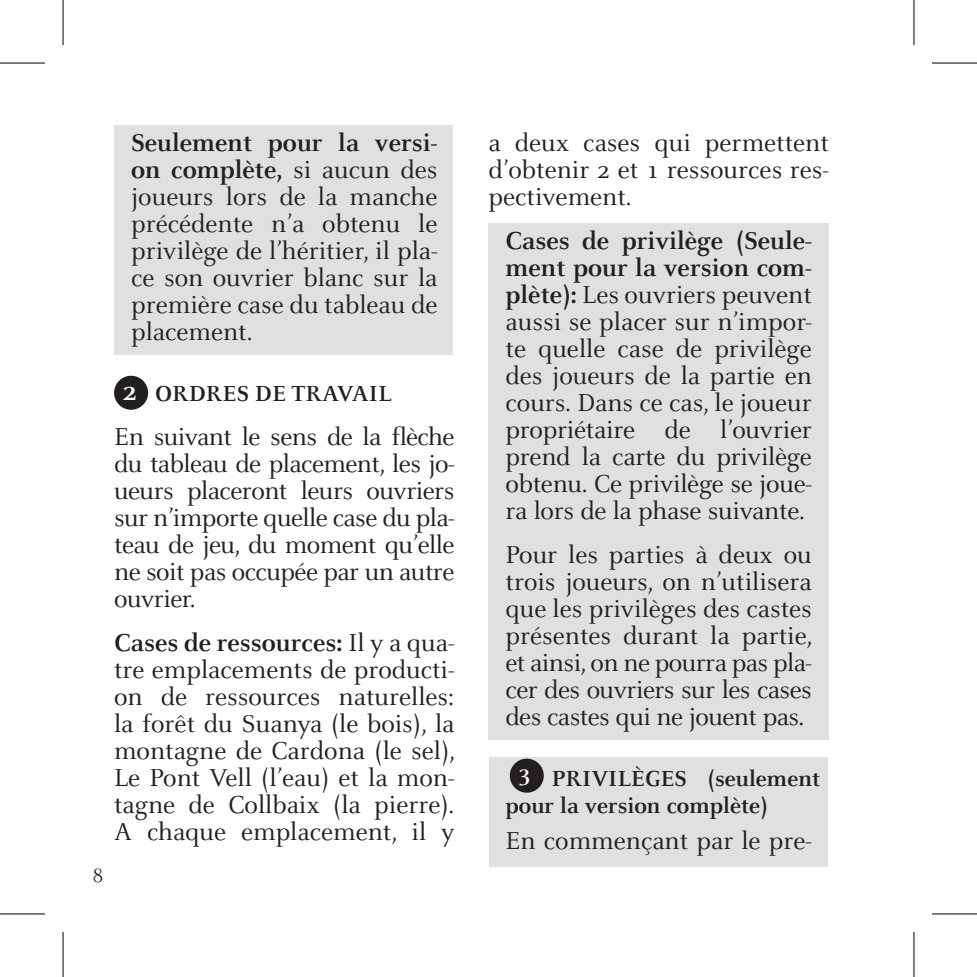
<style>
.page{position:relative;width:977px;height:977px;background:#fff}
.page>*{position:absolute;margin:0;border:0;box-sizing:border-box;transform-origin:0 0}
.t1{font:27px/27px "Celeste";color:#231f20;text-align:justify}
.t2{font:700 24px/27px "Celeste";color:#231f20}
.t3{font:21px "Celeste";color:#231f20}
.s1{font-weight:700}
.s2{font-size:30px;color:#fff}
</style>
<div class="page">
<div style="left:489px;top:757px;width:339px;height:110px;background:#e0e0e0"></div>
<div style="left:114px;top:125px;width:339px;height:230px;background:#e0e0e0"></div>
<div style="left:488px;top:223px;width:340px;height:516px;background:#e0e0e0"></div>
<div style="left:509px;top:758px;width:34px;height:34px;background:#231f20;border-radius:50%"></div>
<div style="left:114px;top:376px;width:34px;height:34px;background:#231f20;border-radius:50%"></div>
<hr style="left:0;top:62px;width:45px;height:2px;background:#000">
<hr style="left:931px;top:62px;width:45px;height:2px;background:#000">
<hr style="left:0;top:913px;width:45px;height:1px;background:#000">
<hr style="left:931px;top:913px;width:45px;height:1px;background:#000">
<hr style="left:62px;top:0;width:2px;height:45px;background:#000">
<hr style="left:62px;top:931px;width:2px;height:45px;background:#000">
<hr style="left:913px;top:0;width:1px;height:45px;background:#000">
<hr style="left:913px;top:931px;width:1px;height:45px;background:#000">
<p class="t3" style="left:93px;top:865px;width:12px">8</p>
<p class="t1" style="left:131px;top:130px;width:308px"><span class="s1">Seulement pour la versi&shy;on complète,</span> si aucun des joueurs lors de la manche précédente n’a obtenu le privilège de l’héritier, il pla&shy;ce son ouvrier blanc sur la première case du tableau de placement.</p>
<p class="t2" style="left:122px;top:380px;width:271px"><span class="s2">2</span> ORDRES DE TRAVAIL</p>
<p class="t1" style="left:114px;top:424px;width:342px">En suivant le sens de la flèche du tableau de placement, les jo&shy;ueurs placeront leurs ouvriers sur n’importe quelle case du pla&shy;teau de jeu, du moment qu’elle ne soit pas occupée par un autre ouvrier.</p>
<p class="t1" style="left:114px;top:630px;width:342px"><span class="s1">Cases de ressources:</span> Il y a qua&shy;tre emplacements de producti&shy;on de ressources naturelles: la forêt du Suanya (le bois), la montagne de Cardona (le sel), Le Pont Vell (l’eau) et la mon&shy;tagne de Collbaix (la pierre).<br>A chaque emplacement, il y</p>
<p class="t1" style="left:488px;top:130px;width:342px">a deux cases qui permettent d’obtenir 2 et 1 ressources res&shy;pectivement.</p>
<p class="t1" style="left:505px;top:228px;width:308px"><span class="s1">Cases de privilège (Seule&shy;ment pour la version com&shy;plète):</span> Les ouvriers peuvent aussi se placer sur n’impor&shy;te quelle case de privilège des joueurs de la partie en cours. Dans ce cas, le joueur propriétaire de l’ouvrier prend la carte du privilège obtenu. Ce privilège se joue&shy;ra lors de la phase suivante.</p>
<p class="t1" style="left:505px;top:542px;width:308px">Pour les parties à deux ou trois joueurs, on n’utilisera que les privilèges des castes présentes durant la partie, et ainsi, on ne pourra pas pla&shy;cer des ouvriers sur les cases des castes qui ne jouent pas.</p>
<p class="t2" style="left:505px;top:765px;width:316px;text-indent:13px"><sup>3</sup> PRIVILÈGES (seulement pour la version complète)</p>
<p class="t1" style="left:505px;top:827px;width:308px">En commençant par le pre-</p>
</div>
